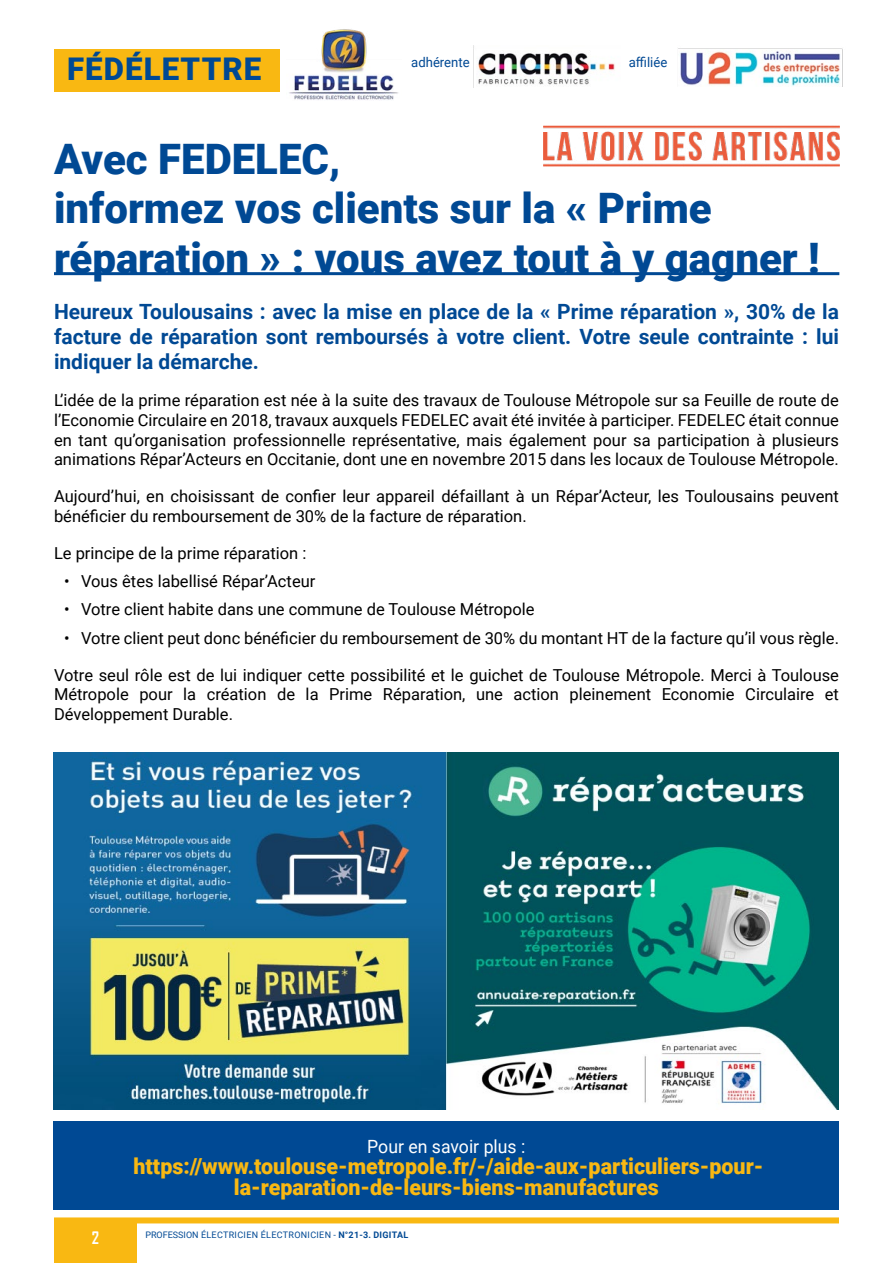
<style>
.page{position:relative;width:893px;height:1263px;background:#fff}
.page>*{position:absolute;margin:0;border:0;box-sizing:border-box;transform-origin:0 0}
.t1{font:900 42px/49.5px "Roboto";color:#004994}
.t2{font:900 31.2px "Roboto";letter-spacing:.035em;color:#004994}
.t3{font:900 22.05px/21px "Roboto";color:#f9b812;text-align:center}
.t4{font:700 21px/25.2px "Roboto";color:#004994;text-align:justify}
.t5{font:18.15px "Roboto";color:#fff}
.t6{font:16.5px/19.8px "Roboto";color:#000;text-align:justify}
.t7{font:700 16.5px "Agency FB";color:#fff}
.t8{font:13.5px "Roboto";color:#004994}
.t9{font:9px "Roboto";letter-spacing:.035em;color:#004994}
.s1{font-weight:700}
</style>
<div class="page">
<div style="left:54px;top:1220px;width:83px;height:43px;background:#f9b812"></div>
<div style="left:54px;top:1217px;width:785px;height:6px;background:#f9b812"></div>
<hr style="left:54px;top:272px;width:785px;height:3px;background:#004994">
<img style="left:678px;top:48px;width:165px;height:39px">
<img style="left:473px;top:46px;width:142px;height:41px">
<img style="left:289px;top:29px;width:109px;height:71px">
<div style="left:54px;top:1122px;width:785px;height:88px;background:#004994"></div>
<img style="left:54px;top:753px;width:785px;height:356px">
<div style="left:54px;top:49px;width:225px;height:43px;background:#f9b812"></div>
<img style="left:543px;top:125px;width:296px;height:41px">
<h2 class="t2" style="left:67px;top:47px;width:196px">FÉDÉLETTRE</h2>
<p class="t8" style="left:411px;top:53px;width:60px">adhérente</p>
<p class="t8" style="left:629px;top:53px;width:40px">affiliée</p>
<h1 class="t1" style="left:54px;top:133px;width:767px">Avec FEDELEC,<br>informez vos clients sur la « Prime réparation » : vous avez tout à y gagner !</h1>
<p class="t4" style="left:54px;top:298px;width:786px">Heureux Toulousains : avec la mise en place de la « Prime réparation », 30% de la facture de réparation sont remboursés à votre client. Votre seule contrainte : lui indiquer la démarche.</p>
<p class="t6" style="left:54px;top:390px;width:786px">L’idée de la prime réparation est née à la suite des travaux de Toulouse Métropole sur sa Feuille de route de l’Economie Circulaire en 2018, travaux auxquels FEDELEC avait été invitée à participer. FEDELEC était connue en tant qu’organisation professionnelle représentative, mais également pour sa participation à plusieurs animations Répar’Acteurs en Occitanie, dont une en novembre 2015 dans les locaux de Toulouse Métropole.</p>
<p class="t6" style="left:54px;top:486px;width:786px">Aujourd’hui, en choisissant de confier leur appareil défaillant à un Répar’Acteur, les Toulousains peuvent bénéficier du remboursement de 30% de la facture de réparation.</p>
<p class="t6" style="left:54px;top:542px;width:254px">Le principe de la prime réparation :</p>
<p class="t6" style="left:64px;top:571px;width:253px">• Vous êtes labellisé Répar’Acteur</p>
<p class="t6" style="left:64px;top:599px;width:472px">• Votre client habite dans une commune de Toulouse Métropole</p>
<p class="t6" style="left:64px;top:627px;width:776px">• Votre client peut donc bénéficier du remboursement de 30% du montant HT de la facture qu’il vous règle.</p>
<p class="t6" style="left:54px;top:664px;width:786px">Votre seul rôle est de lui indiquer cette possibilité et le guichet de Toulouse Métropole. Merci à Toulouse Métropole pour la création de la Prime Réparation, une action pleinement Economie Circulaire et Développement Durable.</p>
<p class="t5" style="left:367px;top:1134px;width:160px">Pour en savoir plus :</p>
<h3 class="t3" style="left:134px;top:1155px;width:631px">https://www.toulouse-metropole.fr/-/aide-aux-particuliers-pour&shy;la-reparation-de-leurs-biens-manufactures</h3>
<p class="t7" style="left:92px;top:1227px;width:9px">2</p>
<p class="t9" style="left:145px;top:1228px;width:264px">PROFESSION ÉLECTRICIEN ÉLECTRONICIEN - <span class="s1">N°21-3. DIGITAL</span></p>
</div>
